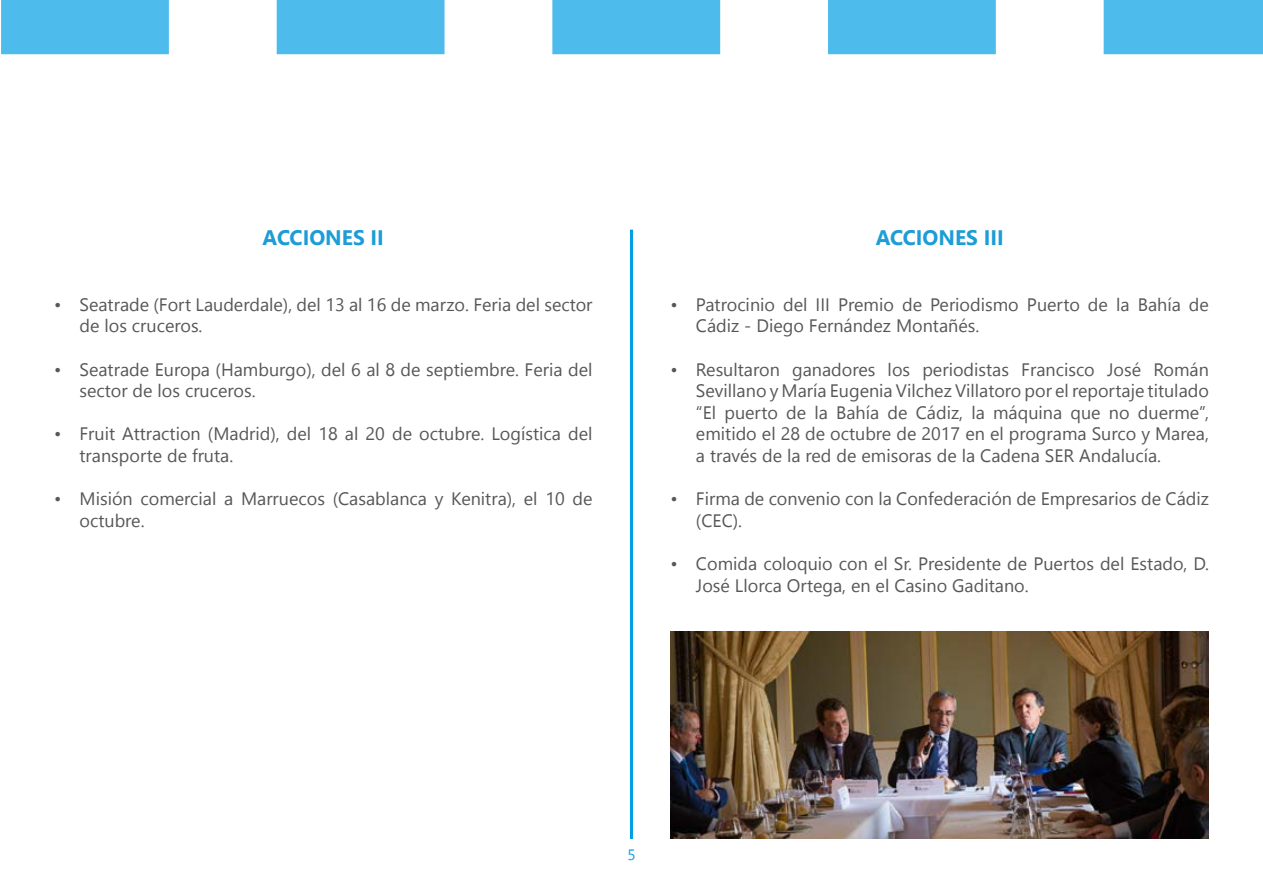
<style>
.page{position:relative;width:1263px;height:893px;background:#fff}
.page>*{position:absolute;margin:0;border:0;box-sizing:border-box;transform-origin:0 0}
.t1{font:700 21px "Nirmala UI";color:#1d9dd8}
.t2{font:18px/21.6px "Nirmala UI";color:#575756}
.t3{font:15px "Nirmala UI";color:#009fe3}
</style>
<div class="page">
<svg style="left:1px;top:0;width:1262px;height:54px;fill:#4dbbeb"></svg>
<hr style="left:630px;top:230px;width:3px;height:609px;background:#009fe3">
<img style="left:670px;top:631px;width:539px;height:208px">
<p class="t1" style="left:263px;top:220px;width:123px">ACCIONES II</p>
<p class="t2" style="left:80px;top:292px;width:514px;text-indent:-26px">• Seatrade (Fort Lauderdale), del 13 al 16 de marzo. Feria del sector de los cruceros.</p>
<p class="t2" style="left:80px;top:357px;width:514px;text-indent:-26px">• Seatrade Europa (Hamburgo), del 6 al 8 de septiembre. Feria del sector de los cruceros.</p>
<p class="t2" style="left:80px;top:422px;width:514px;text-indent:-26px">• Fruit Attraction (Madrid), del 18 al 20 de octubre. Logística del transporte de fruta.</p>
<p class="t2" style="left:80px;top:487px;width:514px;text-indent:-26px">• Misión comercial a Marruecos (Casablanca y Kenitra), el 10 de octubre.</p>
<p class="t1" style="left:876px;top:220px;width:130px">ACCIONES III</p>
<p class="t2" style="left:696px;top:292px;width:514px;text-indent:-26px">• Patrocinio del III Premio de Periodismo Puerto de la Bahía de<br>Cádiz - Diego Fernández Montañés.</p>
<p class="t2" style="left:696px;top:357px;width:514px;text-align:justify;text-indent:-26px">• Resultaron ganadores los periodistas Francisco José Román Sevillano y María Eugenia Vilchez Villatoro por el reportaje titulado “El puerto de la Bahía de Cádiz, la máquina que no duerme”, emitido el 28 de octubre de 2017 en el programa Surco y Marea, a través de la red de emisoras de la Cadena SER Andalucía.</p>
<p class="t2" style="left:696px;top:487px;width:514px;text-indent:-26px">• Firma de convenio con la Confederación de Empresarios de Cádiz (CEC).</p>
<p class="t2" style="left:696px;top:552px;width:514px;text-indent:-26px">• Comida coloquio con el Sr. Presidente de Puertos del Estado, D.<br>José Llorca Ortega, en el Casino Gaditano.</p>
<p class="t3" style="left:627px;top:842px;width:10px">5</p>
</div>
